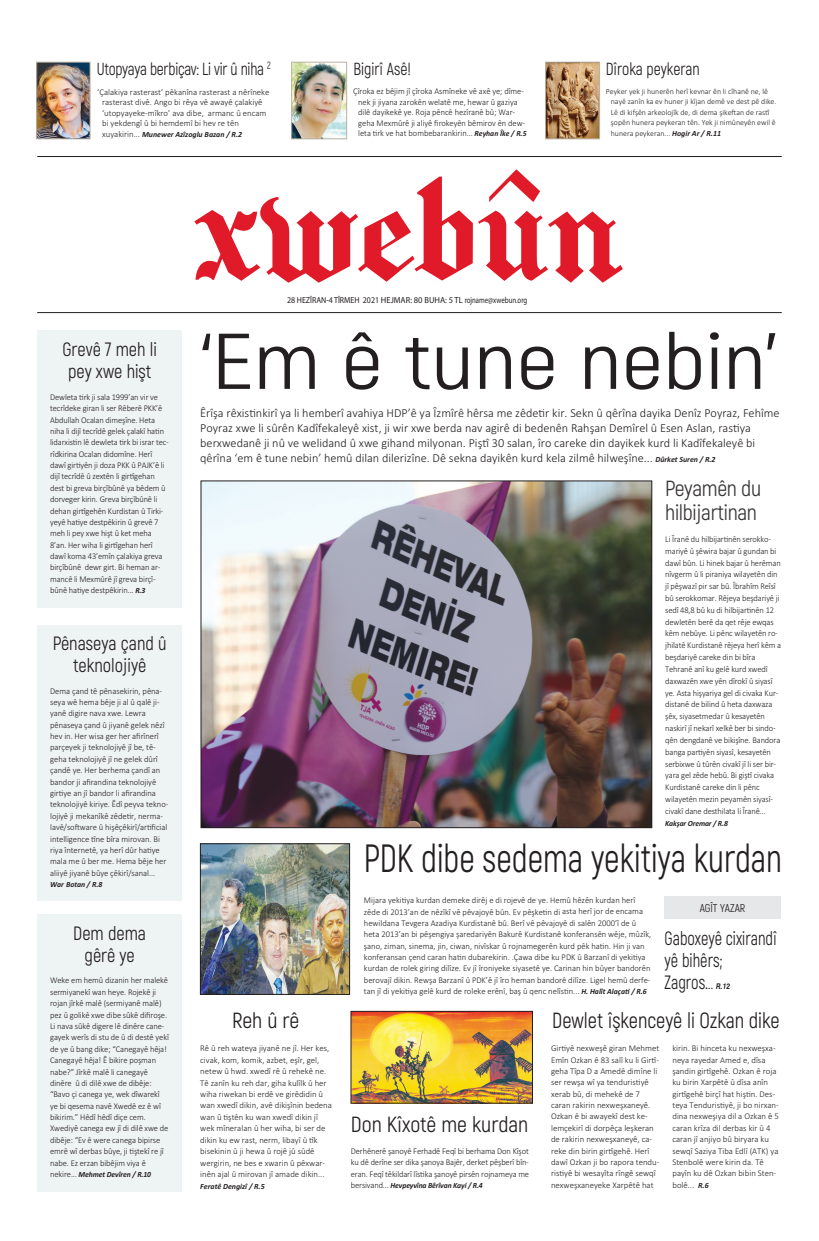
<style>
.page{position:relative;width:819px;height:1241px;background:#fff}
.page>*{position:absolute;margin:0;border:0;box-sizing:border-box;transform-origin:0 0}
.t1{font:135.62px "Chomsky";letter-spacing:-.03em;color:#e01a29}
.t2{font:78.75px "Akrobat";color:#231f20;scale:1.17 1}
.t3{font:39.38px "Akrobat";color:#231f20;scale:.87 1}
.t4{font:21.88px "Akrobat";color:#231f20;scale:.93 1}
.t5{font:21.88px "Akrobat";color:#231f20}
.t6{font:21.88px/23.6px "Akrobat";letter-spacing:-.015em;color:rgb(35 31 32/.9)}
.t7{font:19.25px/21.9px "Akrobat";color:#231f20;scale:.95 1}
.t8{font:19.25px/21.9px "Akrobat";color:#231f20;scale:.85 1}
.t9{font:17.5px "Akrobat";letter-spacing:-.015em;color:#231f20;scale:.88 1}
.t10{font:17.5px "Akrobat";letter-spacing:-.015em;color:#231f20;scale:.9 1}
.t11{font:300 12.25px/14.9px "Calibri";color:#231f20}
.t12{font:11.38px "Akrobat";color:#231f20}
.t13{font:300 8.75px/11.4px "Calibri";letter-spacing:-.005em;color:#231f20}
.t14{font:8.75px "Myriad Pro";color:#231f20;scale:.9 1}
.t15{font:300 7.88px/10.5px "Calibri";color:#231f20}
.t16{font:italic 700 7.88px "Calibri";letter-spacing:-.01em;color:#231f20}
.s1{font-weight:300;font-style:normal;font-size:8.75px}
.s2{font-weight:700;font-style:italic;font-size:7.88px}
.s3{font-weight:700;font-style:italic}
.s4{font-size:15.75px}
.s5{font-family:"Swiss 721 BT";font-weight:700;font-style:italic;font-size:7.88px}
</style>
<div class="page">
<hr style="left:37px;top:156px;width:744px;height:1px;background:#231f20">
<hr style="left:37px;top:312px;width:744px;height:1px;background:#231f20">
<img style="left:39px;top:64px;width:49px;height:73px">
<div style="left:37px;top:62px;width:53px;height:77px;border:1px solid #bab3a4"></div>
<img style="left:293px;top:64px;width:52px;height:73px">
<div style="left:291px;top:62px;width:56px;height:77px;border:1px solid #bab3a4"></div>
<img style="left:547px;top:64px;width:50px;height:73px">
<div style="left:545px;top:62px;width:54px;height:77px;border:1px solid #bab3a4"></div>
<div style="left:37px;top:330px;width:145px;height:277px;background:#eef3f3"></div>
<div style="left:37px;top:625px;width:145px;height:275px;background:#eef3f3"></div>
<div style="left:37px;top:913px;width:145px;height:278px;background:#eef3f3"></div>
<img style="left:202px;top:845px;width:146px;height:147px">
<div style="left:200px;top:843px;width:150px;height:151px;border:1px solid #231f20"></div>
<div style="left:664px;top:896px;width:116px;height:22px;background:#e6e7e9"></div>
<img style="left:353px;top:1013px;width:177px;height:88px">
<div style="left:351px;top:1011px;width:181px;height:92px;border:1px solid #231f20"></div>
<img style="left:203px;top:482px;width:447px;height:343px">
<div style="left:201px;top:480px;width:451px;height:347px;border:1px solid #231f20"></div>
<p class="t9" style="left:97px;top:60px;width:199px">Utopyaya berbiçav: Li vir û niha <sup>2</sup></p>
<p class="t13" style="left:102px;top:87px;width:169px;line-height:10.5px;text-indent:-5px">‘Çalakiya rasterast’ pêkanîna rasterast a nêrîneke rasterast divê. Ango bi rêya vê awayê çalakiyê ‘utopyayeke‐mîkro’ ava dibe, armanc û encam bi yekdengî û bi hemdemî bi hev re tên</p>
<p class="t16" style="left:102px;top:129px;width:141px"><span class="s1">xuyakirin...</span> Munewer Azîzoglu Bazan / R.2</p>
<p class="t10" style="left:353px;top:60px;width:65px">Bigirî Asê!</p>
<p class="t13" style="left:358px;top:87px;width:170px;line-height:10.5px;text-indent:-5px">Çîroka ez bêjim jî çîroka Asmîneke vê axê ye; dîme‐ nek ji jiyana zarokên welatê me, hewar û gaziya dilê dayikekê ye. Roja pêncê hezîranê bû; War‐ geha Mexmûrê ji aliyê firokeyên bêmirov ên dew‐ leta tirk ve hat bombebarankirin... <span class="s2">Reyhan Îke / R.5</span></p>
<p class="t10" style="left:605px;top:60px;width:106px">Dîroka peykeran</p>
<p class="t15" style="left:610px;top:87px;width:167px;text-indent:-5px">Peyker yek ji hunerên herî kevnar ên li cîhanê ne, lê nayê zanîn ka ev huner ji kîjan demê ve dest pê dike.<br>Lê di kifşên arkeolojîk de, di dema şikeftan de rastî şopên hunera peykeran tên. Yek ji nimûneyên ewil ê hunera peykeran... <span class="s3">Hogir Ar / R.11</span></p>
<p class="t1" style="left:193px;top:154px;width:433px">xwebûn</p>
<p class="t7" style="left:63px;top:339px;width:101px">Grevê 7 meh li pey xwe hişt</p>
<p class="t13" style="left:50px;top:392px;width:120px">Dewleta tirk ji sala 1999’an vir ve tecrîdeke giran li ser Rêberê PKK’ê Abdullah Ocalan dimeşîne. Heta niha li dijî tecrîdê gelek çalakî hatin lidarxistin lê dewleta tirk bi israr tec‐ rîdkirina Ocalan didomîne. Herî dawî girtiyên ji doza PKK û PAJK’ê li dijî tecrîdê û zextên li girtîgehan dest bi greva birçîbûnê ya bêdem û dorveger kirin. Greva birçîbûnê li dehan girtîgehên Kurdistan û Tirki‐ yeyê hatiye destpêkirin û grevê 7 meh li pey xwe hişt û ket meha 8’an. Her wiha li girtîgehan herî dawî koma 43’emîn çalakiya greva birçîbûnê dewr girt. Bi heman ar‐ mancê li Mexmûrê jî greva birçî‐ bûnê hatiye destpêkirin... <span class="s2">R.3</span></p>
<p class="t7" style="left:53px;top:633px;width:121px;text-align:center">Pênaseya çand û teknolojiyê</p>
<p class="t13" style="left:50px;top:685px;width:120px">Dema çand tê pênasekirin, pêna‐ seya wê hema bêje ji al û qalê ji‐ yanê digire nava xwe. Lewra pênaseya çand û jiyanê gelek nêzî hev in. Her wisa ger her afirînerî parçeyek ji teknolojiyê jî be, tê‐ geha teknolojiyê jî ne gelek dûrî çandê ye. Her berhema çandî an bandor ji afirandina teknolojiyê girtiye an jî bandor li afirandina teknolojiyê kiriye. Êdî peyva tekno‐ lojiyê ji mekanîkê zêdetir, nerma‐ lavê/software û hişêçêkirî/artificial intelligence tîne bîra mirovan. Bi riya înternetê, ya herî dûr hatiye mala me û ber me. Hema bêje her aliiyê jiyanê bûye çêkirî/sanal...</p>
<p class="t16" style="left:50px;top:879px;width:54px">War Botan / R.8</p>
<p class="t7" style="left:73px;top:923px;width:78px">Dem dema</p>
<p class="t7" style="left:84px;top:944px;width:54px">gêrê ye</p>
<p class="t13" style="left:50px;top:975px;width:120px">Weke em hemû dizanin her malekê sermiyanekî wan heye. Rojekê ji rojan jîrkê malê (sermiyanê malê) pez û golikê xwe dibe sûkê difiroşe.<br>Li nava sûkê digere lê dinêre cane‐ gayek werîs di stu de û di destê yekî de ye û bang dike; “Canegayê hêja!<br>Canegayê hêja! Ê bikire poşman nabe?” Jîrkê malê li canegayê dinêre û di dilê xwe de dibêje: “Bavo çi canega ye, wek dîwarekî ye bi qesema navê Xwedê ez ê wî bikirim.” Hêdî hêdî diçe cem.<br>Xwediyê canega ew jî di dilê xwe de dibêje: “Ev ê were canega bipirse emrê wî derbas bûye, ji tiştekî re jî nabe. Ez erzan bibêjim viya ê</p>
<p class="t16" style="left:50px;top:1169px;width:102px"><span class="s1">nekire...</span> Mehmet Devîren / R.10</p>
<p class="t14" style="left:287px;top:295px;width:268px">28 HEZÎRAN-4 TÎRMEH 2021 HEJMAR: 80 BUHA: 5 TL rojname@xwebun.org</p>
<p class="t2" style="left:200px;top:323px;width:494px">‘Em ê tune nebin’</p>
<p class="t11" style="left:200px;top:406px;width:580px">Êrîşa rêxistinkirî ya li hemberî avahiya HDP’ê ya Îzmîrê hêrsa me zêdetir kir. Sekn û qêrîna dayika Denîz Poyraz, Fehîme Poyraz xwe li sûrên Kadîfekaleyê xist, ji wir xwe berda nav agirê di bedenên Rahşan Demîrel û Esen Aslan, rastiya berxwedanê ji nû ve welidand û xwe gihand milyonan. Piştî 30 salan, îro careke din dayikek kurd li Kadîfekaleyê bi qêrîna ‘em ê tune nebin’ hemû dilan dilerizîne. Dê sekna dayikên kurd kela zilmê hilweşîne... <span class="s2">Dûrket Suren / R.2</span></p>
<p class="t6" style="left:665px;top:477px;width:97px">Peyamên du hilbijartinan</p>
<p class="t13" style="left:665px;top:533px;width:117px;line-height:11.8px">Li Îranê du hilbijartinên serokko&shy;mariyê û şêwira bajar û gundan bi dawî bûn. Li hinek bajar û herêman nîvgerm û li piraniya wilayetên din jî pêşwazî pir sar bû. Îbrahîm Reîsî bû serokkomar. Rêjeya beşdariyê ji sedî 48,8 bû ku di hilbijartinên 12 dewletên berê da qet rêje ewqas kêm nebûye. Li pênc wilayetên ro&shy;jhilatê Kurdistanê rêjeya herî kêm a beşdariyê careke din bi bîra Tehranê anî ku gelê kurd xwedî daxwazên xwe yên dîrokî û siyasî ye. Asta hişyariya gel di civaka Kur&shy;distanê de bilind û heta daxwaza şêx, siyasetmedar û kesayetên naskirî jî nekarî xelkê ber bi sindo&shy;qên dengdanê ve bikişîne. Bandora banga partiyên siyasî, kesayetên serbixwe û tûrên civakî jî li ser bir&shy;yara gel zêde hebû. Bi giştî civaka Kurdistanê careke din li pênc wilayetên mezin peyamên siyasî&shy;civakî dane desthilata li Îranê...</p>
<p class="t16" style="left:665px;top:818px;width:64px">Kakşar Oremar / R.8</p>
<p class="t5" style="left:232px;top:1009px;width:69px">Reh û rê</p>
<p class="t13" style="left:200px;top:1042px;width:133px">Rê û reh wateya jiyanê ne jî. Her kes, civak, kom, komik, azbet, eşîr, gel, netew û hwd. xwedî rê û rehekê ne.<br>Tê zanîn ku reh dar, giha kulîlk û her wiha riwekan bi erdê ve girêdidin û wan xwedî dikin, avê dikişînin bedena wan û tiştên ku wan xwedî dikin jî wek mîneralan û her wiha, bi ser de dikin ku ew rast, nerm, libayî û tîk bisekinin û ji hewa û rojê jû sûdê wergirin, ne bes e xwarin û pêxwar‐ inên ajal û mirovan jî amade dikin...</p>
<p class="t16" style="left:200px;top:1181px;width:66px">Feratê Dengizî / R.5</p>
<p class="t3" style="left:364px;top:839px;width:482px">PDK dibe sedema yekitiya kurdan</p>
<p class="t13" style="left:364px;top:895px;width:289px">Mijara yekitiya kurdan demeke dirêj e di rojevê de ye. Hemû hêzên kurdan herî zêde di 2013’an de nêzîkî vê pêvajoyê bûn. Ev pêşketin di asta herî jor de encama hewildana Tevgera Azadiya Kurdistanê bû. Berî vê pêvajoyê di salên 2000’î de û heta 2013’an bi pêşengiya şaredariyên Bakurê Kurdistanê konferansên wêje, mûzîk, şano, ziman, sinema, jin, ciwan, nivîskar û rojnamegerên kurd pêk hatin. Hin ji van konferansan çend caran hatin dubarekirin. .Çawa dibe ku PDK û Barzanî di yekitiya kurdan de rolek giring dilîze. Ev jî îroniyeke siyasetê ye. Carinan hin bûyer bandorên berovajî dikin. Rewşa Barzanî û PDK’ê jî îro heman bandorê dilîze. Ligel hemû derfe‐ tan jî di yekitiya gelê kurd de roleke erênî, baş û qenc nelîstin... <span class="s2">H. Halît Alaçati / R.6</span></p>
<p class="t12" style="left:700px;top:902px;width:47px">AGÎT YAZAR</p>
<p class="t8" style="left:664px;top:928px;width:133px">Gaboxeyê cixirandî yê bihêrs;</p>
<p class="t8" style="left:664px;top:972px;width:79px">Zagros.<span class="s4">..</span> <span class="s5">R.12</span></p>
<p class="t5" style="left:351px;top:1113px;width:179px">Don Kîxotê me kurdan</p>
<p class="t13" style="left:351px;top:1145px;width:180px;text-align:justify">Derhênerê şanoyê Ferhadê Feqî bi berhama Don Kîşot ku dê derîne ser dika şanoya Bajêr, derket pêşberî bîn‐ eran. Feqî têkildarî lîstika şanoyê pirsên rojnameya me</p>
<p class="t16" style="left:351px;top:1180px;width:133px"><span class="s1">bersivand...</span> Hevpeyvîna Bêrîvan Kayi / R.4</p>
<p class="t4" style="left:552px;top:1009px;width:246px">Dewlet îşkenceyê li Ozkan dike</p>
<p class="t13" style="left:551px;top:1043px;width:110px">Girtiyê nexweşê giran Mehmet<br>Emîn Ozkan ê 83 salî ku li Girtî‐ geha Tîpa D a Amedê dimîne li ser rewşa wî ya tenduristiyê xerab bû, di mehekê de 7 caran rakirin nexweşxaneyê.<br>Ozkan ê bi awayekî dest ke‐ lemçekirî di dorpêça leşkeran de rakirin nexweşxaneyê, ca‐ reke din birin girtîgehê. Herî dawî Ozkan ji bo rapora tendu‐ ristiyê bi wesayîta rîngê sewqî nexweşxaneyeke Xarpêtê hat</p>
<p class="t13" style="left:672px;top:1043px;width:108px">kirin. Bi hinceta ku nexweşxa‐ neya rayedar Amed e, dîsa şandin girtîgehê. Ozkan ê roja ku birin Xarpêtê û dîsa anîn girtîgehê birçî hat hiştin. Des‐ teya Tenduristiyê, ji bo nirxan‐ dina nexweşiya dil a Ozkan ê 5 caran krîza dil derbas kir û 4 caran jî anjiyo bû biryara ku sewqî Saziya Tiba Edlî (ATK) ya<br>Stenbolê were kirin da. Tê payîn ku dê Ozkan bibin Sten‐ bolê... <span class="s2">R.6</span></p>
</div>
